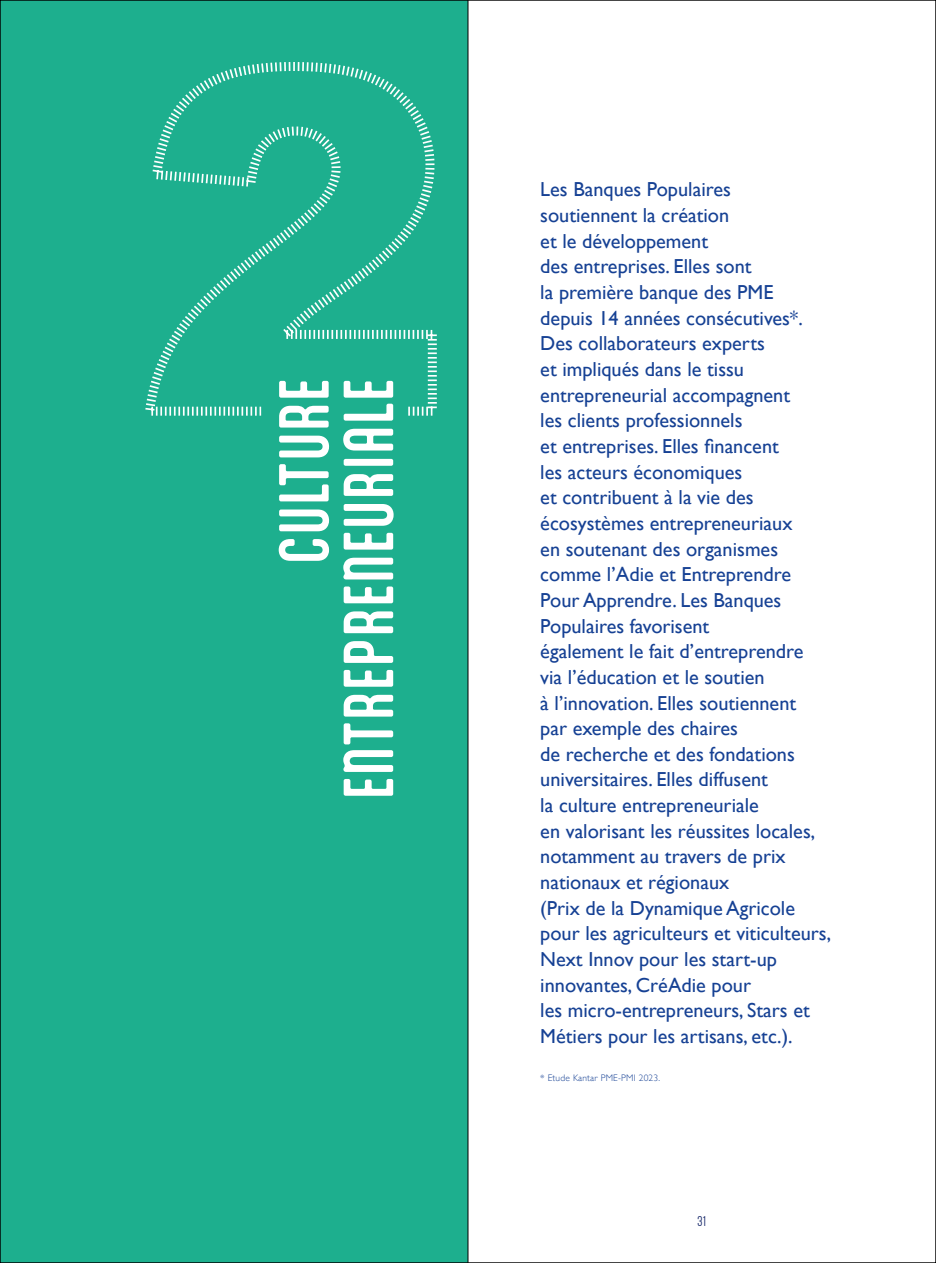
<style>
.page{position:relative;width:936px;height:1263px;background:#fff}
.page>*{position:absolute;margin:0;border:0;box-sizing:border-box;transform-origin:0 0}
.t1{font:500 60px/64.5px "Aptly";letter-spacing:.03em;color:#fff;text-align:right}
.t2{font:20.25px/25.7px "Gill Sans";color:#164194}
.t3{font:300 12px "Aptly";color:#192a6b}
.t4{font:300 9.45px "Gill Sans";letter-spacing:.02em;color:#164194}
</style>
<div class="page">
<div style="left:0;top:0;width:468px;height:1263px;background:#1daf8e"></div>
<svg style="left:145px;top:62px;width:292px;height:354px"></svg>
<svg style="left:261px;top:370px;width:145px;height:46px"></svg>
<hr style="left:467px;top:0;width:1px;height:1263px;background:#000">
<h1 class="t1" style="left:270px;top:799px;width:422px;rotate:-90deg">CULTURE<br>ENTREPRENEURIALE</h1>
<p class="t2" style="left:540px;top:176px;width:292px">Les Banques Populaires soutiennent la création<br>et le développement<br>des entreprises. Elles sont<br>la première banque des PME<br>depuis 14 années consécutives*.<br>Des collaborateurs experts<br>et impliqués dans le tissu entrepreneurial accompagnent<br>les clients professionnels<br>et entreprises. Elles financent<br>les acteurs économiques<br>et contribuent à la vie des écosystèmes entrepreneuriaux<br>en soutenant des organismes comme l’Adie et Entreprendre<br>Pour Apprendre. Les Banques<br>Populaires favorisent<br>également le fait d’entreprendre<br>via l’éducation et le soutien<br>à l’innovation. Elles soutiennent<br>par exemple des chaires<br>de recherche et des fondations universitaires. Elles diffusent<br>la culture entrepreneuriale<br>en valorisant les réussites locales, notamment au travers de prix nationaux et régionaux<br>(Prix de la Dynamique Agricole pour les agriculteurs et viticulteurs,<br>Next Innov pour les start-up innovantes, CréAdie pour<br>les micro-entrepreneurs, Stars et<br>Métiers pour les artisans, etc.).</p>
<p class="t4" style="left:540px;top:1070px;width:121px">* Etude Kantar PME-PMI 2023.</p>
<p class="t3" style="left:697px;top:1214px;width:11px">31</p>
</div>
